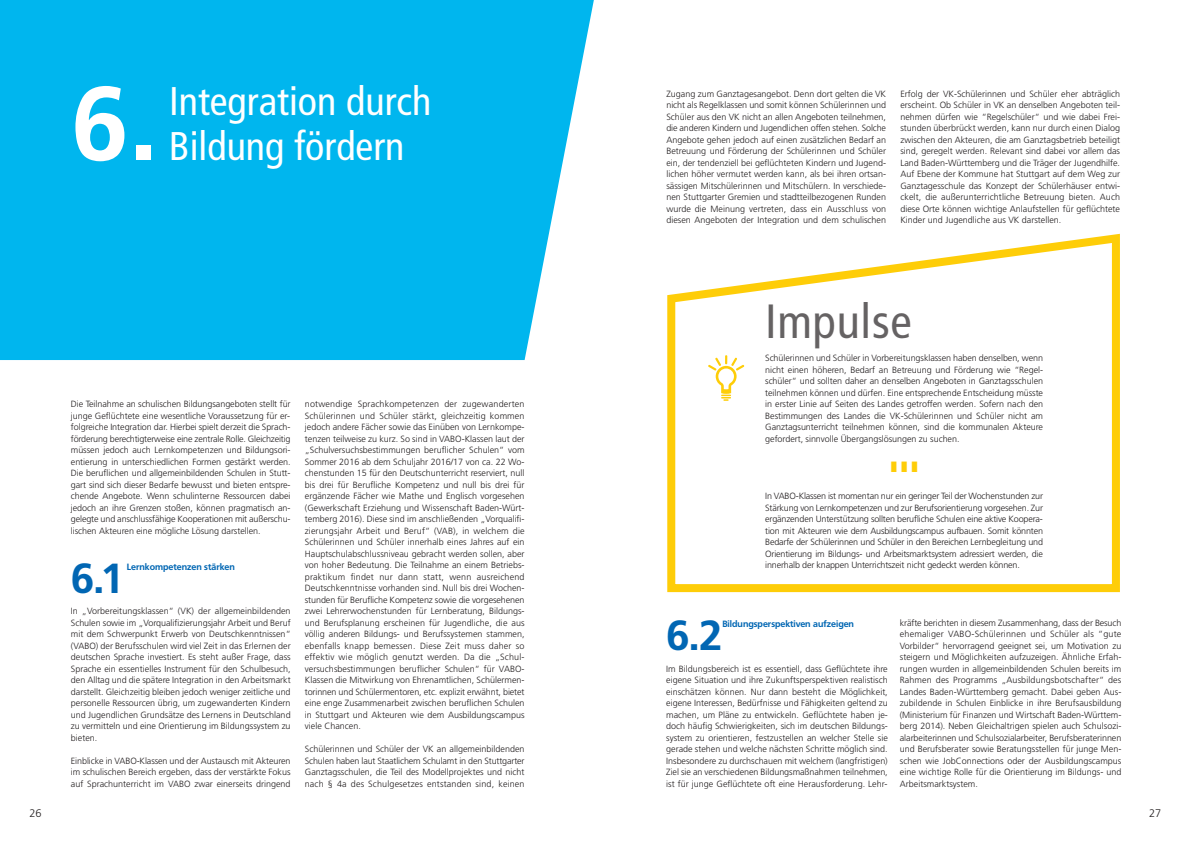
<style>
.page{position:relative;width:1191px;height:842px;background:#fff}
.page>*{position:absolute;margin:0;border:0;box-sizing:border-box;transform-origin:0 0}
.t1{font:700 104.4px "Frutiger LT Com";color:#fff}
.t2{font:condensed 48px "Frutiger";letter-spacing:.015em;color:rgb(35 31 32/.7)}
.t3{font:700 41.6px "Frutiger BQ";color:#0166b3}
.t4{font:condensed 40px/45px "Frutiger LT Com";color:#fff}
.t5{font:15px "Zapf Dingbats ITC";color:#fecd08}
.t6{font:300 11px "Frutiger LT Com";color:#231f20}
.t7{font:300 9px/11.5px "Frutiger LT Com";color:#231f20;text-align:justify}
.t8{font:700 9px "Frutiger BQ";color:#0166b3}
</style>
<div class="page">
<div style="left:0;top:0;width:594px;height:360px;background:#00b6ee"></div>
<svg style="left:667px;top:234px;width:453px;height:358px"></svg>
<svg style="left:708px;top:355px;width:36px;height:46px"></svg>
<h1 class="t1" style="left:71px;top:63px;width:89px">6.</h1>
<h3 class="t4" style="left:169px;top:79px;width:264px">Integration durch<br>Bildung fördern</h3>
<p class="t6" style="left:30px;top:806px;width:14px">26</p>
<p class="t7" style="left:71px;top:398px;width:221px">Die Teilnahme an schulischen Bildungsangeboten stellt für junge Geflüchtete eine wesentliche Voraussetzung für er&shy;folgreiche Integration dar. Hierbei spielt derzeit die Sprach&shy;förderung berechtigterweise eine zentrale Rolle. Gleichzeitig müssen jedoch auch Lernkompetenzen und Bildungsori&shy;entierung in unterschiedlichen Formen gestärkt werden.<br>Die beruflichen und allgemeinbildenden Schulen in Stutt&shy;gart sind sich dieser Bedarfe bewusst und bieten entspre&shy;chende Angebote. Wenn schulinterne Ressourcen dabei jedoch an ihre Grenzen stoßen, können pragmatisch an&shy;gelegte und anschlussfähige Kooperationen mit außerschu&shy;lischen Akteuren eine mögliche Lösung darstellen.</p>
<h3 class="t3" style="left:71px;top:556px;width:55px">6.1</h3>
<p class="t8" style="left:127px;top:562px;width:109px">Lernkompetenzen stärken</p>
<p class="t7" style="left:71px;top:605px;width:221px">In „Vorbereitungsklassen“ (VK) der allgemeinbildenden Schulen sowie im „Vorqualifizierungsjahr Arbeit und Beruf mit dem Schwerpunkt Erwerb von Deutschkenntnissen“ (VABO) der Berufsschulen wird viel Zeit in das Erlernen der deutschen Sprache investiert. Es steht außer Frage, dass Sprache ein essentielles Instrument für den Schulbesuch, den Alltag und die spätere Integration in den Arbeitsmarkt darstellt. Gleichzeitig bleiben jedoch weniger zeitliche und personelle Ressourcen übrig, um zugewanderten Kindern und Jugendlichen Grundsätze des Lernens in Deutschland zu vermitteln und eine Orientierung im Bildungssystem zu bieten.</p>
<p class="t7" style="left:71px;top:755px;width:221px">Einblicke in VABO-Klassen und der Austausch mit Akteuren im schulischen Bereich ergeben, dass der verstärkte Fokus auf Sprachunterricht im VABO zwar einerseits dringend</p>
<p class="t7" style="left:305px;top:398px;width:221px">notwendige Sprachkompetenzen der zugewanderten Schülerinnen und Schüler stärkt, gleichzeitig kommen jedoch andere Fächer sowie das Einüben von Lernkompe&shy;tenzen teilweise zu kurz. So sind in VABO-Klassen laut der „Schulversuchsbestimmungen beruflicher Schulen“ vom Sommer 2016 ab dem Schuljahr 2016/17 von ca. 22 Wo&shy;chenstunden 15 für den Deutschunterricht reserviert, null bis drei für Berufliche Kompetenz und null bis drei für ergänzende Fächer wie Mathe und Englisch vorgesehen (Gewerkschaft Erziehung und Wissenschaft Baden-Würt&shy;temberg 2016). Diese sind im anschließenden „Vorqualifi&shy;zierungsjahr Arbeit und Beruf“ (VAB), in welchem die Schülerinnen und Schüler innerhalb eines Jahres auf ein Hauptschulabschlussniveau gebracht werden sollen, aber von hoher Bedeutung. Die Teilnahme an einem Betriebs&shy;praktikum findet nur dann statt, wenn ausreichend Deutschkenntnisse vorhanden sind. Null bis drei Wochen&shy;stunden für Berufliche Kompetenz sowie die vorgesehenen zwei Lehrerwochenstunden für Lernberatung, Bildungs&shy;und Berufsplanung erscheinen für Jugendliche, die aus völlig anderen Bildungs- und Berufssystemen stammen, ebenfalls knapp bemessen. Diese Zeit muss daher so effektiv wie möglich genutzt werden. Da die „Schul&shy;versuchsbestimmungen beruflicher Schulen“ für VABO-Klassen die Mitwirkung von Ehrenamtlichen, Schülermen&shy;torinnen und Schülermentoren, etc. explizit erwähnt, bietet eine enge Zusammenarbeit zwischen beruflichen Schulen in Stuttgart und Akteuren wie dem Ausbildungscampus viele Chancen.</p>
<p class="t7" style="left:305px;top:743px;width:221px">Schülerinnen und Schüler der VK an allgemeinbildenden Schulen haben laut Staatlichem Schulamt in den Stuttgarter Ganztagsschulen, die Teil des Modellprojektes und nicht nach § 4a des Schulgesetzes entstanden sind, keinen</p>
<p class="t7" style="left:666px;top:88px;width:221px">Zugang zum Ganztagesangebot. Denn dort gelten die VK nicht als Regelklassen und somit können Schülerinnen und Schüler aus den VK nicht an allen Angeboten teilnehmen, die anderen Kindern und Jugendlichen offen stehen. Solche Angebote gehen jedoch auf einen zusätzlichen Bedarf an Betreuung und Förderung der Schülerinnen und Schüler ein, der tendenziell bei geflüchteten Kindern und Jugend&shy;lichen höher vermutet werden kann, als bei ihren ortsan&shy;sässigen Mitschülerinnen und Mitschülern. In verschiede&shy;nen Stuttgarter Gremien und stadtteilbezogenen Runden wurde die Meinung vertreten, dass ein Ausschluss von diesen Angeboten der Integration und dem schulischen</p>
<p class="t7" style="left:900px;top:88px;width:221px">Erfolg der VK-Schülerinnen und Schüler eher abträglich erscheint. Ob Schüler in VK an denselben Angeboten teil&shy;nehmen dürfen wie “Regelschüler“ und wie dabei Frei&shy;stunden überbrückt werden, kann nur durch einen Dialog zwischen den Akteuren, die am Ganztagsbetrieb beteiligt sind, geregelt werden. Relevant sind dabei vor allem das Land Baden-Württemberg und die Träger der Jugendhilfe.<br>Auf Ebene der Kommune hat Stuttgart auf dem Weg zur Ganztagesschule das Konzept der Schülerhäuser entwi&shy;ckelt, die außerunterrichtliche Betreuung bieten. Auch diese Orte können wichtige Anlaufstellen für geflüchtete Kinder und Jugendliche aus VK darstellen.</p>
<h2 class="t2" style="left:765px;top:302px;width:148px">Impulse</h2>
<p class="t7" style="left:765px;top:352px;width:279px">Schülerinnen und Schüler in Vorbereitungsklassen haben denselben, wenn nicht einen höheren, Bedarf an Betreuung und Förderung wie “Regel&shy;schüler“ und sollten daher an denselben Angeboten in Ganztagsschulen teilnehmen können und dürfen. Eine entsprechende Entscheidung müsste in erster Linie auf Seiten des Landes getroffen werden. Sofern nach den Bestimmungen des Landes die VK-Schülerinnen und Schüler nicht am Ganztagsunterricht teilnehmen können, sind die kommunalen Akteure gefordert, sinnvolle Übergangslösungen zu suchen.</p>
<h3 class="t5" style="left:890px;top:458px;width:29px">❚❚❚</h3>
<p class="t7" style="left:765px;top:490px;width:279px">In VABO-Klassen ist momentan nur ein geringer Teil der Wochenstunden zur Stärkung von Lernkompetenzen und zur Berufsorientierung vorgesehen. Zur ergänzenden Unterstützung sollten berufliche Schulen eine aktive Koopera&shy;tion mit Akteuren wie dem Ausbildungscampus aufbauen. Somit könnten Bedarfe der Schülerinnen und Schüler in den Bereichen Lernbegleitung und Orientierung im Bildungs- und Arbeitsmarktsystem adressiert werden, die innerhalb der knappen Unterrichtszeit nicht gedeckt werden können.</p>
<h3 class="t3" style="left:666px;top:613px;width:58px">6.2</h3>
<p class="t8" style="left:722px;top:619px;width:133px">Bildungsperspektiven aufzeigen</p>
<p class="t7" style="left:666px;top:663px;width:223px">Im Bildungsbereich ist es essentiell, dass Geflüchtete ihre eigene Situation und ihre Zukunftsperspektiven realistisch einschätzen können. Nur dann besteht die Möglichkeit, eigene Interessen, Bedürfnisse und Fähigkeiten geltend zu machen, um Pläne zu entwickeln. Geflüchtete haben je&shy;doch häufig Schwierigkeiten, sich im deutschen Bildungs&shy;system zu orientieren, festzustellen an welcher Stelle sie gerade stehen und welche nächsten Schritte möglich sind.<br>Insbesondere zu durchschauen mit welchem (langfristigen)<br>Ziel sie an verschiedenen Bildungsmaßnahmen teilnehmen, ist für junge Geflüchtete oft eine Herausforderung. Lehr-</p>
<p class="t7" style="left:899px;top:617px;width:223px">kräfte berichten in diesem Zusammenhang, dass der Besuch ehemaliger VABO-Schülerinnen und Schüler als “gute Vorbilder“ hervorragend geeignet sei, um Motivation zu steigern und Möglichkeiten aufzuzeigen. Ähnliche Erfah&shy;rungen wurden in allgemeinbildenden Schulen bereits im Rahmen des Programms „Ausbildungsbotschafter“ des Landes Baden-Württemberg gemacht. Dabei geben Aus&shy;zubildende in Schulen Einblicke in ihre Berufsausbildung (Ministerium für Finanzen und Wirtschaft Baden-Württem&shy;berg 2014). Neben Gleichaltrigen spielen auch Schulsozi&shy;alarbeiterinnen und Schulsozialarbeiter, Berufsberaterinnen und Berufsberater sowie Beratungsstellen für junge Men&shy;schen wie JobConnections oder der Ausbildungscampus eine wichtige Rolle für die Orientierung im Bildungs- und Arbeitsmarktsystem.</p>
<p class="t6" style="left:1149px;top:806px;width:14px">27</p>
</div>
